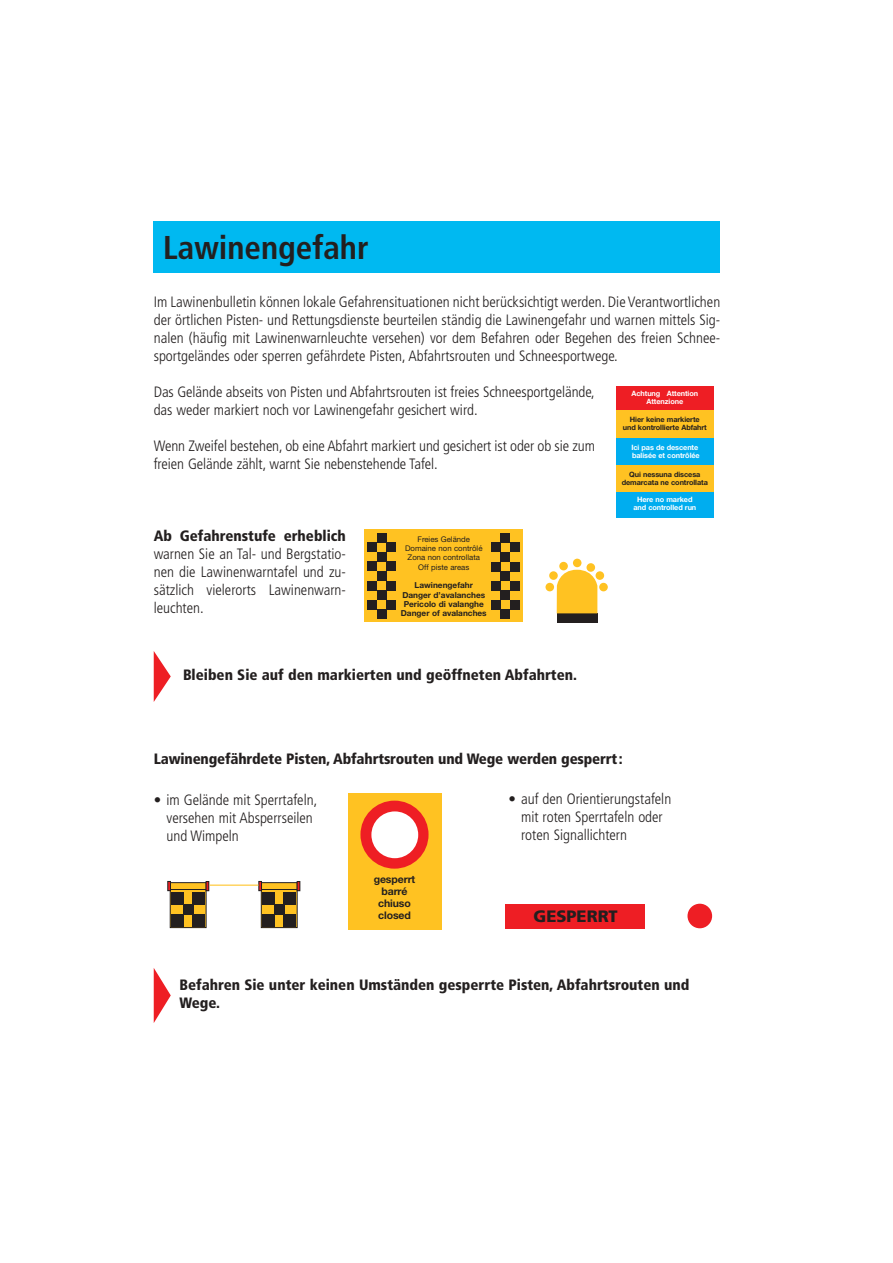
<style>
.page{position:relative;width:893px;height:1263px;background:#fff}
.page>*{position:absolute;margin:0;border:0;box-sizing:border-box;transform-origin:0 0}
.t1{font:700 condensed 33px "Frutiger";color:#231f1f}
.t2{font:900 16.5px "Frutiger";color:#231f1f}
.t3{font:300 condensed 15px/18px "Frutiger";color:#231f1f}
.t4{font:900 condensed 15px/18px "Frutiger";color:#231f1f}
.t5{font:700 10.5px/12px "Helvetica Neue";letter-spacing:-.01em;color:#231f1f;text-align:center}
.t6{font:700 8.25px/9.3px "Helvetica Neue";color:#231f1f;text-align:center}
.t7{font:7.8px/9.3px "Helvetica Neue";color:#231f1f;text-align:center}
.t8{font:700 7.35px/7.8px "Helvetica Neue";letter-spacing:-.01em;color:#fff;text-align:center}
.t9{font:700 7.35px/7.8px "Helvetica Neue";letter-spacing:-.01em;color:#231f1f;text-align:center}
</style>
<div class="page">
<div style="left:154px;top:222px;width:566px;height:51px;background:#00b9f1"></div>
<svg style="left:154px;top:651px;width:17px;height:51px"></svg>
<svg style="left:154px;top:968px;width:17px;height:55px"></svg>
<div style="left:348px;top:793px;width:93px;height:136px;background:#ffc222"></div>
<div style="left:505px;top:904px;width:140px;height:24px;background:#ee1e24"></div>
<div style="left:687px;top:904px;width:25px;height:24px;background:#ee1e24;border-radius:50%"></div>
<div style="left:616px;top:386px;width:97px;height:24px;background:#ee1e24"></div>
<div style="left:616px;top:410px;width:97px;height:28px;background:#ffc222"></div>
<div style="left:616px;top:438px;width:97px;height:27px;background:#00adef"></div>
<div style="left:616px;top:465px;width:97px;height:27px;background:#ffc222"></div>
<div style="left:616px;top:492px;width:97px;height:26px;background:#00adef"></div>
<div style="left:364px;top:529px;width:159px;height:93px;background:#ffc222"></div>
<div style="left:377px;top:533px;width:10px;height:10px;background:#231f1f"></div>
<div style="left:367px;top:543px;width:10px;height:9px;background:#231f1f"></div>
<div style="left:386px;top:543px;width:10px;height:9px;background:#231f1f"></div>
<div style="left:377px;top:552px;width:10px;height:10px;background:#231f1f"></div>
<div style="left:367px;top:562px;width:10px;height:9px;background:#231f1f"></div>
<div style="left:386px;top:562px;width:10px;height:9px;background:#231f1f"></div>
<div style="left:377px;top:571px;width:10px;height:10px;background:#231f1f"></div>
<div style="left:367px;top:581px;width:10px;height:9px;background:#231f1f"></div>
<div style="left:386px;top:581px;width:10px;height:9px;background:#231f1f"></div>
<div style="left:377px;top:590px;width:10px;height:10px;background:#231f1f"></div>
<div style="left:367px;top:600px;width:10px;height:9px;background:#231f1f"></div>
<div style="left:386px;top:600px;width:10px;height:9px;background:#231f1f"></div>
<div style="left:377px;top:609px;width:10px;height:10px;background:#231f1f"></div>
<div style="left:500px;top:533px;width:10px;height:10px;background:#231f1f"></div>
<div style="left:491px;top:543px;width:9px;height:9px;background:#231f1f"></div>
<div style="left:510px;top:543px;width:9px;height:9px;background:#231f1f"></div>
<div style="left:500px;top:552px;width:10px;height:10px;background:#231f1f"></div>
<div style="left:491px;top:562px;width:9px;height:9px;background:#231f1f"></div>
<div style="left:510px;top:562px;width:9px;height:9px;background:#231f1f"></div>
<div style="left:500px;top:571px;width:10px;height:10px;background:#231f1f"></div>
<div style="left:491px;top:581px;width:9px;height:10px;background:#231f1f"></div>
<div style="left:510px;top:581px;width:9px;height:10px;background:#231f1f"></div>
<div style="left:500px;top:591px;width:10px;height:9px;background:#231f1f"></div>
<div style="left:491px;top:600px;width:9px;height:10px;background:#231f1f"></div>
<div style="left:510px;top:600px;width:9px;height:10px;background:#231f1f"></div>
<div style="left:500px;top:610px;width:10px;height:9px;background:#231f1f"></div>
<div style="left:556px;top:613px;width:41px;height:9px;background:#231f1f"></div>
<svg style="left:556px;top:570px;width:41px;height:43px;background:#ffc734"></svg>
<div style="left:573px;top:559px;width:8px;height:8px;background:#ffc222;border-radius:50%"></div>
<div style="left:586px;top:563px;width:9px;height:9px;background:#ffc222;border-radius:50%"></div>
<div style="left:595px;top:571px;width:9px;height:9px;background:#ffc222;border-radius:50%"></div>
<div style="left:599px;top:583px;width:8px;height:8px;background:#ffc222;border-radius:50%"></div>
<div style="left:559px;top:562px;width:9px;height:8px;background:#ffc222;border-radius:50%"></div>
<div style="left:549px;top:571px;width:8px;height:9px;background:#ffc222;border-radius:50%"></div>
<div style="left:545px;top:583px;width:9px;height:8px;background:#ffc222;border-radius:50%"></div>
<div style="left:360px;top:801px;width:68px;height:68px;background:#ee1e24;border-radius:50%"></div>
<div style="left:371px;top:811px;width:47px;height:47px;background:#fff;border-radius:50%"></div>
<div style="left:167px;top:881px;width:4px;height:10px;border:1px solid #231f1f"></div>
<svg style="left:168px;top:881px;width:41px;height:47px;background:#8b7036"></svg>
<svg style="left:259px;top:881px;width:41px;height:47px;background:#8c7036"></svg>
<hr style="left:209px;top:885px;width:49px;height:1px;background:#ffc222">
<h1 class="t1" style="left:163px;top:235px;width:207px">Lawinengefahr</h1>
<p class="t3" style="left:154px;top:294px;width:568px;text-align:justify">Im Lawinenbulletin können lokale Gefahrensituationen nicht berücksichtigt werden. Die Verantwortlichen der örtlichen Pisten- und Rettungsdienste beurteilen ständig die Lawinengefahr und warnen mittels Sig&shy;nalen (häufig mit Lawinenwarnleuchte versehen) vor dem Befahren oder Begehen des freien Schnee&shy;sportgeländes oder sperren gefährdete Pisten, Abfahrtsrouten und Schneesportwege.</p>
<p class="t3" style="left:154px;top:384px;width:442px">Das Gelände abseits von Pisten und Abfahrtsrouten ist freies Schneesportgelände, das weder markiert noch vor Lawinengefahr gesichert wird.</p>
<p class="t3" style="left:154px;top:438px;width:443px">Wenn Zweifel bestehen, ob eine Abfahrt markiert und gesichert ist oder ob sie zum freien Gelände zählt, warnt Sie nebenstehende Tafel.</p>
<p class="t8" style="left:631px;top:389px;width:68px;line-height:8.9px">Achtung Attention<br>Attenzione</p>
<p class="t9" style="left:623px;top:416px;width:85px">Hier keine markierte und kontrollierte Abfahrt</p>
<p class="t8" style="left:631px;top:444px;width:70px;text-align:left">Ici pas de descente balisée et contrôlée</p>
<p class="t8" style="left:633px;top:496px;width:64px">Here no marked and controlled run</p>
<p class="t9" style="left:621px;top:471px;width:88px">Qui nessuna discesa demarcata ne controllata</p>
<p class="t4" style="left:154px;top:528px;width:194px">Ab Gefahrenstufe erheblich</p>
<p class="t3" style="left:154px;top:546px;width:194px;text-align:justify">warnen Sie an Tal- und Bergstatio&shy;nen die Lawinenwarntafel und zu&shy;sätzlich vielerorts Lawinenwarn&shy;leuchten.</p>
<p class="t7" style="left:405px;top:535px;width:79px">Freies Gelände<br>Domaine non contrôlé<br>Zona non controllata<br>Off piste areas</p>
<p class="t6" style="left:401px;top:582px;width:87px">Lawinengefahr<br>Danger d’avalanches<br>Pericolo di valanghe<br>Danger of avalanches</p>
<p class="t4" style="left:183px;top:667px;width:395px">Bleiben Sie auf den markierten und geöffneten Abfahrten.</p>
<p class="t4" style="left:154px;top:751px;width:470px">Lawinengefährdete Pisten, Abfahrtsrouten und Wege werden gesperrt:</p>
<p class="t3" style="left:166px;top:792px;width:152px;text-indent:-13px">• im Gelände mit Sperrtafeln, versehen mit Absperrseilen und Wimpeln</p>
<p class="t3" style="left:521px;top:791px;width:152px;text-indent:-13px">• auf den Orientierungstafeln mit roten Sperrtafeln oder roten Signallichtern</p>
<p class="t5" style="left:374px;top:874px;width:43px">gesperrt barré chiuso closed</p>
<p class="t2" style="left:533px;top:909px;width:86px">GESPERRT</p>
<p class="t4" style="left:179px;top:976px;width:511px">Befahren Sie unter keinen Umständen gesperrte Pisten, Abfahrtsrouten und<br>Wege.</p>
</div>
